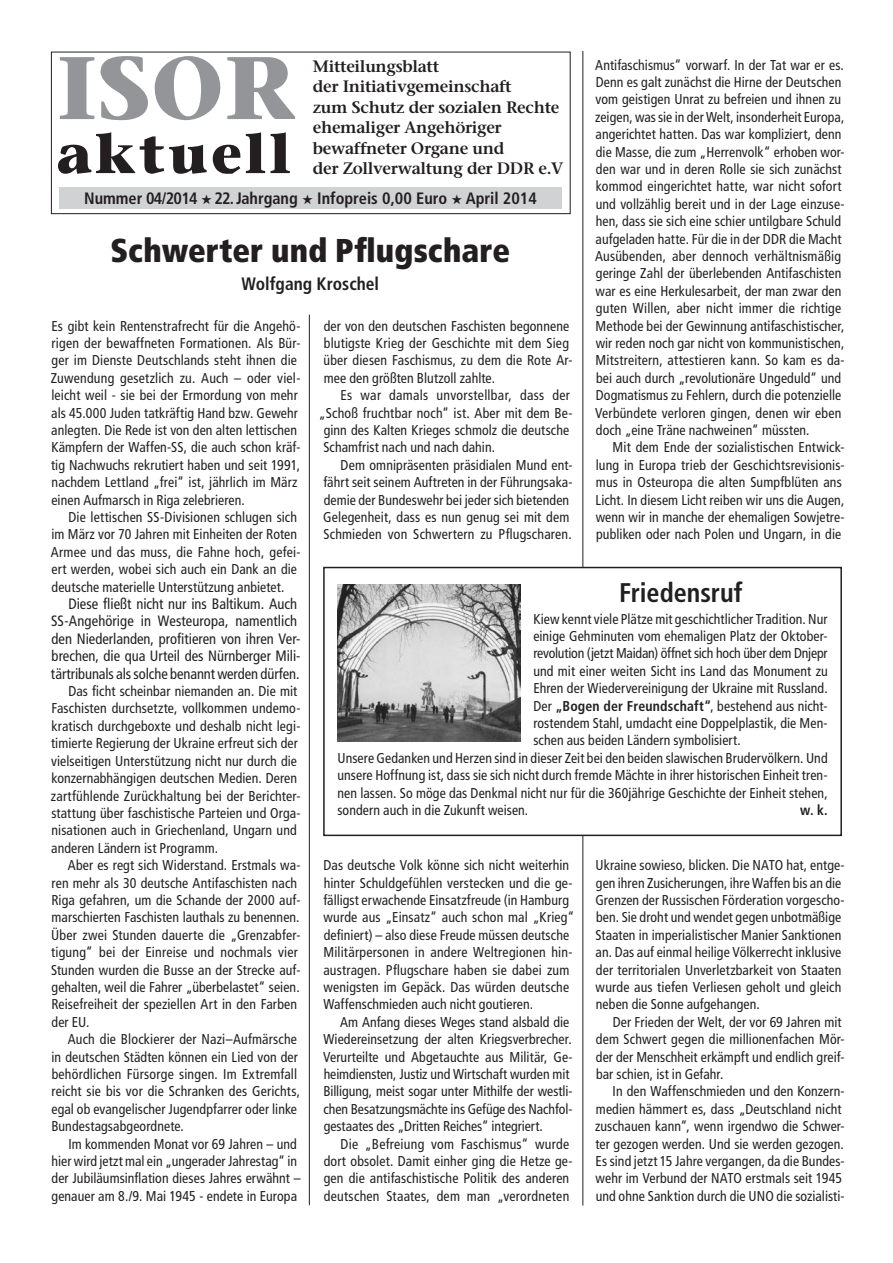
<style>
.page{position:relative;width:893px;height:1263px;background:#fff}
.page>*{position:absolute;margin:0;border:0;box-sizing:border-box;transform-origin:0 0}
.t1{font:700 88.5px "Stone Serif Std";color:#939598}
.t2{font:700 55.5px "Stone Serif Std";letter-spacing:.05em;color:#231f20}
.t3{font:900 condensed 33px "Frutiger LT Std";letter-spacing:.005em;color:#231f20}
.t4{font:700 condensed 27px "Frutiger LT Std";color:#231f20}
.t5{font:700 condensed 18px "Frutiger LT Std";color:#231f20}
.t6{font:600 16.5px/20.5px "Stone Serif Std";letter-spacing:-.02em;color:#231f20}
.t7{font:700 condensed 16.5px "Frutiger LT Std";color:#231f20}
.t8{font:condensed 15px/17.4px "Frutiger LT Std";color:#231f20}
.t9{font:condensed 14.25px/17.4px "Frutiger LT Std";letter-spacing:.005em;color:#231f20}
.t10{font:condensed 14.25px "Frutiger LT Std";letter-spacing:-.015em;color:#231f20}
.t11{font:700 condensed 14.25px "Frutiger LT Std";color:#231f20}
.s1{font-weight:700}
</style>
<div class="page">
<div style="left:51px;top:52px;width:520px;height:162px;border:1px solid #231f20"></div>
<div style="left:59px;top:187px;width:503px;height:21px;background:#d1d2d4"></div>
<hr style="left:583px;top:51px;width:1px;height:1154px;background:#231f20">
<div style="left:324px;top:567px;width:517px;height:268px;background:#fff"></div>
<div style="left:323px;top:567px;width:519px;height:269px;border:2px solid #231f20"></div>
<img style="left:337px;top:584px;width:184px;height:157px">
<hr style="left:309px;top:315px;width:1px;height:890px;background:#231f20">
<h1 class="t1" style="left:57px;top:33px;width:239px">ISOR</h1>
<h2 class="t2" style="left:57px;top:119px;width:236px">aktuell</h2>
<p class="t9" style="left:595px;top:56px;width:251px">Antifaschismus“ vorwarf. In der Tat war er es.<br>Denn es galt zunächst die Hirne der Deutschen vom geistigen Unrat zu befreien und ihnen zu zeigen, was sie in der Welt, insonderheit Europa, angerichtet hatten. Das war kompliziert, denn die Masse, die zum „Herrenvolk“ erhoben wor&shy;den war und in deren Rolle sie sich zunächst kommod eingerichtet hatte, war nicht sofort und vollzählig bereit und in der Lage einzuse&shy;hen, dass sie sich eine schier untilgbare Schuld aufgeladen hatte. Für die in der DDR die Macht Ausübenden, aber dennoch verhältnismäßig geringe Zahl der überlebenden Antifaschisten war es eine Herkulesarbeit, der man zwar den guten Willen, aber nicht immer die richtige Methode bei der Gewinnung antifaschistischer, wir reden noch gar nicht von kommunistischen, Mitstreitern, attestieren kann. So kam es da&shy;bei auch durch „revolutionäre Ungeduld“ und Dogmatismus zu Fehlern, durch die potenzielle Verbündete verloren gingen, denen wir eben doch „eine Träne nachweinen“ müssten.</p>
<p class="t9" style="left:596px;top:439px;width:251px;text-indent:17px">Mit dem Ende der sozialistischen Entwick&shy;lung in Europa trieb der Geschichtsrevisionis&shy;mus in Osteuropa die alten Sumpfblüten ans Licht. In diesem Licht reiben wir uns die Augen, wenn wir in manche der ehemaligen Sowjetre&shy;publiken oder nach Polen und Ungarn, in die</p>
<p class="t6" style="left:313px;top:56px;width:252px">Mitteilungsblatt<br>der Initiativgemeinschaft<br>zum Schutz der sozialen Rechte ehemaliger Angehöriger bewaffneter Organe und<br>der Zollverwaltung der DDR e.V</p>
<p class="t7" style="left:84px;top:188px;width:454px">Nummer 04/2014 ★ 22. Jahrgang ★ Infopreis 0,00 Euro ★ April 2014</p>
<h3 class="t3" style="left:111px;top:230px;width:401px">Schwerter und Pflugschare</h3>
<p class="t5" style="left:242px;top:273px;width:139px">Wolfgang Kroschel</p>
<p class="t9" style="left:51px;top:317px;width:251px">Es gibt kein Rentenstrafrecht für die Angehö&shy;rigen der bewaffneten Formationen. Als Bür&shy;ger im Dienste Deutschlands steht ihnen die Zuwendung gesetzlich zu. Auch – oder viel&shy;leicht weil - sie bei der Ermordung von mehr als 45.000 Juden tatkräftig Hand bzw. Gewehr anlegten. Die Rede ist von den alten lettischen Kämpfern der Waffen-SS, die auch schon kräf&shy;tig Nachwuchs rekrutiert haben und seit 1991, nachdem Lettland „frei“ ist, jährlich im März einen Aufmarsch in Riga zelebrieren.</p>
<p class="t9" style="left:51px;top:508px;width:251px;text-indent:18px">Die lettischen SS-Divisionen schlugen sich im März vor 70 Jahren mit Einheiten der Roten Armee und das muss, die Fahne hoch, gefei&shy;ert werden, wobei sich auch ein Dank an die deutsche materielle Unterstützung anbietet.</p>
<p class="t8" style="left:51px;top:595px;width:251px;text-indent:17px">Diese fließt nicht nur ins Baltikum. Auch SS-Angehörige in Westeuropa, namentlich den Niederlanden, profitieren von ihren Ver&shy;brechen, die qua Urteil des Nürnberger Mili&shy;tärtribunals als solche benannt werden dürfen.</p>
<p class="t9" style="left:51px;top:682px;width:251px;text-indent:18px">Das ficht scheinbar niemanden an. Die mit Faschisten durchsetzte, vollkommen undemo&shy;kratisch durchgeboxte und deshalb nicht legi&shy;timierte Regierung der Ukraine erfreut sich der vielseitigen Unterstützung nicht nur durch die konzernabhängigen deutschen Medien. Deren zartfühlende Zurückhaltung bei der Berichter&shy;stattung über faschistische Parteien und Orga&shy;nisationen auch in Griechenland, Ungarn und anderen Ländern ist Programm.</p>
<p class="t9" style="left:51px;top:856px;width:251px;text-indent:17px">Aber es regt sich Widerstand. Erstmals wa&shy;ren mehr als 30 deutsche Antifaschisten nach Riga gefahren, um die Schande der 2000 auf&shy;marschierten Faschisten lauthals zu benennen.<br>Über zwei Stunden dauerte die „Grenzabfer&shy;tigung“ bei der Einreise und nochmals vier Stunden wurden die Busse an der Strecke auf&shy;gehalten, weil die Fahrer „überbelastet“ seien.<br>Reisefreiheit der speziellen Art in den Farben der EU.</p>
<p class="t9" style="left:51px;top:1030px;width:250px;text-indent:17px">Auch die Blockierer der Nazi–Aufmärsche in deutschen Städten können ein Lied von der behördlichen Fürsorge singen. Im Extremfall reicht sie bis vor die Schranken des Gerichts, egal ob evangelischer Jugendpfarrer oder linke Bundestagsabgeordnete.</p>
<p class="t9" style="left:52px;top:1135px;width:251px;text-indent:17px">Im kommenden Monat vor 69 Jahren – und hier wird jetzt mal ein „ungerader Jahrestag“ in der Jubiläumsinflation dieses Jahres erwähnt – genauer am 8./9. Mai 1945 - endete in Europa</p>
<p class="t9" style="left:324px;top:317px;width:251px">der von den deutschen Faschisten begonnene blutigste Krieg der Geschichte mit dem Sieg über diesen Faschismus, zu dem die Rote Ar&shy;mee den größten Blutzoll zahlte.</p>
<p class="t9" style="left:340px;top:387px;width:231px">Es war damals unvorstellbar, dass der</p>
<p class="t9" style="left:319px;top:404px;width:255px">„Schoß fruchtbar noch“ ist. Aber mit dem Be-</p>
<p class="t9" style="left:324px;top:421px;width:247px">ginn des Kalten Krieges schmolz die deutsche</p>
<p class="t9" style="left:323px;top:439px;width:173px">Schamfrist nach und nach dahin.</p>
<p class="t9" style="left:341px;top:456px;width:233px">Dem omnipräsenten präsidialen Mund ent-</p>
<p class="t9" style="left:323px;top:474px;width:251px">fährt seit seinem Auftreten in der Führungsaka-</p>
<p class="t9" style="left:324px;top:491px;width:247px">demie der Bundeswehr bei jeder sich bietenden</p>
<p class="t9" style="left:323px;top:508px;width:248px">Gelegenheit, dass es nun genug sei mit dem</p>
<p class="t9" style="left:323px;top:526px;width:250px">Schmieden von Schwertern zu Pflugscharen.</p>
<h3 class="t4" style="left:619px;top:576px;width:125px">Friedensruf</h3>
<p class="t9" style="left:533px;top:610px;width:296px">Kiew kennt viele Plätze mit geschichtlicher Tradition. Nur</p>
<p class="t9" style="left:533px;top:627px;width:296px">einige Gehminuten vom ehemaligen Platz der Oktober-</p>
<p class="t10" style="left:533px;top:645px;width:296px">revolution (jetzt Maidan) öffnet sich hoch über dem Dnjepr</p>
<p class="t9" style="left:533px;top:662px;width:296px">und mit einer weiten Sicht ins Land das Monument zu</p>
<p class="t9" style="left:533px;top:680px;width:296px">Ehren der Wiedervereinigung der Ukraine mit Russland.</p>
<p class="t9" style="left:533px;top:697px;width:296px">Der <span class="s1">„Bogen der Freundschaft“</span>, bestehend aus nicht-</p>
<p class="t9" style="left:533px;top:714px;width:296px">rostendem Stahl, umdacht eine Doppelplastik, die Men-</p>
<p class="t9" style="left:533px;top:732px;width:209px">schen aus beiden Ländern symbolisiert.</p>
<p class="t9" style="left:337px;top:749px;width:492px">Unsere Gedanken und Herzen sind in dieser Zeit bei den beiden slawischen Brudervölkern. Und</p>
<p class="t9" style="left:337px;top:767px;width:492px">unsere Hoffnung ist, dass sie sich nicht durch fremde Mächte in ihrer historischen Einheit tren-</p>
<p class="t9" style="left:337px;top:784px;width:492px">nen lassen. So möge das Denkmal nicht nur für die 360jährige Geschichte der Einheit stehen,</p>
<p class="t9" style="left:337px;top:801px;width:192px">sondern auch in die Zukunft weisen.</p>
<p class="t11" style="left:800px;top:801px;width:29px">w. k.</p>
<p class="t9" style="left:323px;top:856px;width:252px">Das deutsche Volk könne sich nicht weiterhin hinter Schuldgefühlen verstecken und die ge&shy;fälligst erwachende Einsatzfreude (in Hamburg wurde aus „Einsatz“ auch schon mal „Krieg“ definiert) – also diese Freude müssen deutsche Militärpersonen in andere Weltregionen hin&shy;austragen. Pflugschare haben sie dabei zum wenigsten im Gepäck. Das würden deutsche Waffenschmieden auch nicht goutieren.</p>
<p class="t9" style="left:323px;top:1013px;width:251px;text-indent:17px">Am Anfang dieses Weges stand alsbald die Wiedereinsetzung der alten Kriegsverbrecher.<br>Verurteilte und Abgetauchte aus Militär, Ge&shy;heimdiensten, Justiz und Wirtschaft wurden mit Billigung, meist sogar unter Mithilfe der westli&shy;chen Besatzungsmächte ins Gefüge des Nachfol&shy;gestaates des „Dritten Reiches“ integriert.</p>
<p class="t9" style="left:324px;top:1135px;width:250px;text-indent:17px">Die „Befreiung vom Faschismus“ wurde dort obsolet. Damit einher ging die Hetze ge&shy;gen die antifaschistische Politik des anderen deutschen Staates, dem man „verordneten</p>
<p class="t9" style="left:595px;top:856px;width:251px">Ukraine sowieso, blicken. Die NATO hat, entge&shy;gen ihren Zusicherungen, ihre Waffen bis an die Grenzen der Russischen Förderation vorgescho&shy;ben. Sie droht und wendet gegen unbotmäßige Staaten in imperialistischer Manier Sanktionen an. Das auf einmal heilige Völkerrecht inklusive der territorialen Unverletzbarkeit von Staaten wurde aus tiefen Verliesen geholt und gleich neben die Sonne aufgehangen.</p>
<p class="t9" style="left:596px;top:1013px;width:250px;text-indent:17px">Der Frieden der Welt, der vor 69 Jahren mit dem Schwert gegen die millionenfachen Mör&shy;der der Menschheit erkämpft und endlich greif&shy;bar schien, ist in Gefahr.</p>
<p class="t9" style="left:595px;top:1083px;width:251px;text-indent:17px">In den Waffenschmieden und den Konzern&shy;medien hämmert es, dass „Deutschland nicht zuschauen kann“, wenn irgendwo die Schwer&shy;ter gezogen werden. Und sie werden gezogen.<br>Es sind jetzt 15 Jahre vergangen, da die Bundes&shy;wehr im Verbund der NATO erstmals seit 1945 und ohne Sanktion durch die UNO die sozialisti-</p>
</div>
